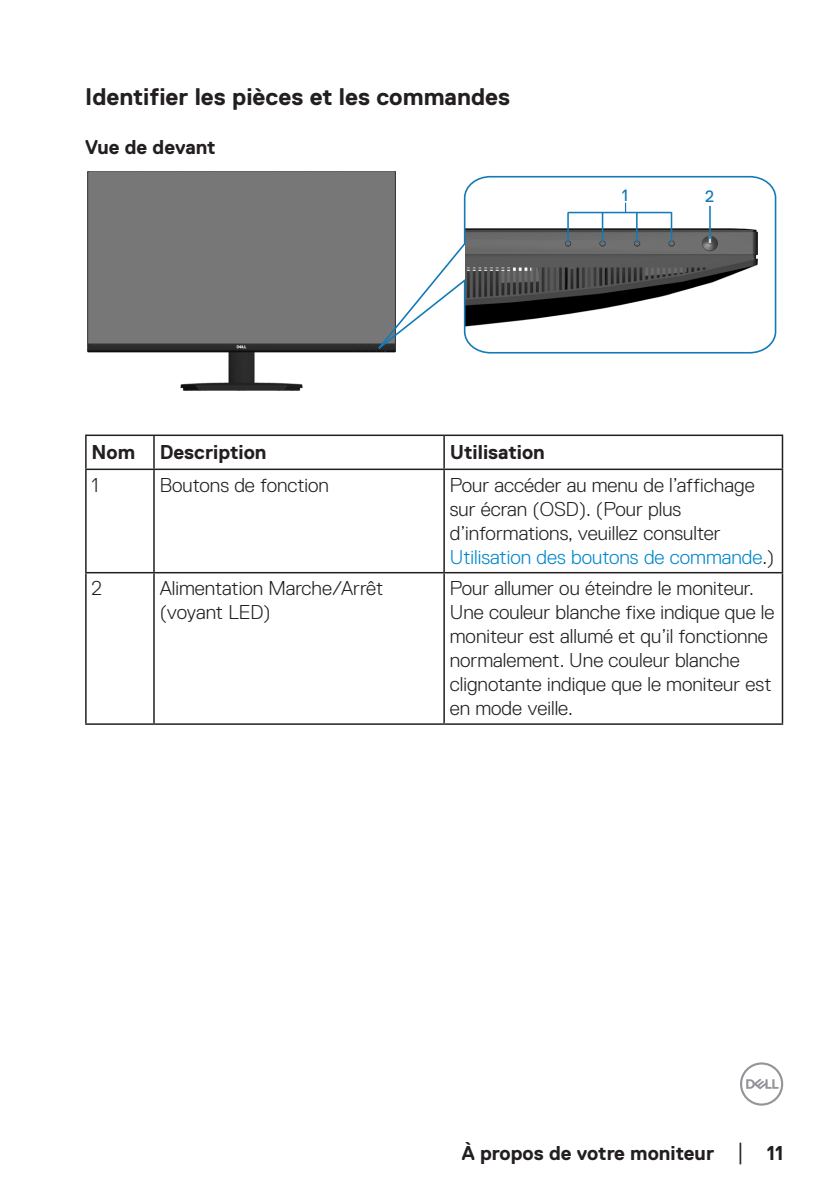
<style>
.page{position:relative;width:840px;height:1191px;background:#fff}
.page>*{position:absolute;margin:0;border:0;box-sizing:border-box;transform-origin:0 0}
.Head2{font:700 24px "Dell Replica";color:#231f20}
.text{font:300 20px/24px "Dell Replica";color:#231f20}
.text_bold{font:700 20px "Dell Replica";color:#231f20}
.Head3{font:700 20px "Dell Replica";letter-spacing:-.005em;color:#231f20}
.t1{font:16.4px "Dell Replica";color:#127ab8}
.s1{color:#0087cb}
.s2{font-family:"Times New Roman";font-weight:400;font-size:18px}
</style>
<div class="page">
<svg style="left:740px;top:1062px;width:42px;height:43px"></svg>
<img style="left:87px;top:172px;width:308px;height:218px">
<svg style="left:368px;top:175px;width:408px;height:184px"></svg>
<hr style="left:635px;top:212px;width:2px;height:31px;background:#127ab8">
<hr style="left:601px;top:212px;width:2px;height:31px;background:#127ab8">
<hr style="left:567px;top:212px;width:1px;height:31px;background:#127ab8">
<hr style="left:670px;top:212px;width:2px;height:30px;background:#127ab8">
<hr style="left:567px;top:212px;width:104px;height:1px;background:#127ab8">
<hr style="left:708px;top:206px;width:2px;height:33px;background:#127ab8">
<hr style="left:85px;top:434px;width:69px;height:2px;background:#231f20">
<hr style="left:85px;top:436px;width:2px;height:32px;background:#231f20">
<hr style="left:154px;top:434px;width:290px;height:2px;background:#231f20">
<hr style="left:153px;top:436px;width:2px;height:32px;background:#231f20">
<hr style="left:444px;top:434px;width:338px;height:2px;background:#231f20">
<hr style="left:443px;top:436px;width:1px;height:32px;background:#231f20">
<hr style="left:781px;top:436px;width:1px;height:32px;background:#231f20">
<hr style="left:85px;top:468px;width:69px;height:2px;background:#231f20">
<hr style="left:85px;top:470px;width:2px;height:102px;background:#231f20">
<hr style="left:154px;top:468px;width:290px;height:2px;background:#231f20">
<hr style="left:153px;top:470px;width:2px;height:102px;background:#231f20">
<hr style="left:444px;top:468px;width:338px;height:2px;background:#231f20">
<hr style="left:443px;top:470px;width:1px;height:102px;background:#231f20">
<hr style="left:781px;top:470px;width:1px;height:102px;background:#231f20">
<hr style="left:85px;top:572px;width:69px;height:1px;background:#231f20">
<hr style="left:85px;top:573px;width:2px;height:150px;background:#231f20">
<hr style="left:154px;top:572px;width:290px;height:1px;background:#231f20">
<hr style="left:153px;top:573px;width:2px;height:150px;background:#231f20">
<hr style="left:444px;top:572px;width:338px;height:1px;background:#231f20">
<hr style="left:443px;top:573px;width:1px;height:150px;background:#231f20">
<hr style="left:781px;top:573px;width:1px;height:150px;background:#231f20">
<hr style="left:85px;top:723px;width:69px;height:2px;background:#231f20">
<hr style="left:154px;top:723px;width:290px;height:2px;background:#231f20">
<hr style="left:444px;top:723px;width:338px;height:2px;background:#231f20">
<p class="Head2" style="left:85px;top:84px;width:426px">Identifier les pièces et les commandes</p>
<p class="Head3" style="left:85px;top:136px;width:132px">Vue de devant</p>
<p class="t1" style="left:621px;top:186px;width:8px">1</p>
<p class="t1" style="left:704px;top:187px;width:11px">2</p>
<p class="text_bold" style="left:91px;top:441px;width:45px">Nom</p>
<p class="text_bold" style="left:159px;top:441px;width:108px">Description</p>
<p class="text_bold" style="left:449px;top:441px;width:96px">Utilisation</p>
<p class="text" style="left:91px;top:473px;width:8px">1</p>
<p class="text" style="left:159px;top:473px;width:171px">Boutons de fonction</p>
<p class="text" style="left:449px;top:473px;width:325px">Pour accéder au menu de l’affichage sur écran (OSD). (Pour plus d’informations, veuillez consulter <span class="s1">Utilisation des boutons de commande</span>.)</p>
<p class="text" style="left:91px;top:576px;width:12px">2</p>
<p class="text" style="left:159px;top:576px;width:225px">Alimentation Marche/Arrêt (voyant LED)</p>
<p class="text" style="left:449px;top:576px;width:326px">Pour allumer ou éteindre le moniteur.<br>Une couleur blanche fixe indique que le moniteur est allumé et qu’il fonctionne normalement. Une couleur blanche clignotante indique que le moniteur est en mode veille.</p>
<p class="text_bold" style="left:461px;top:1141px;width:322px">À propos de votre moniteur <span class="s2">│</span> 11</p>
</div>
